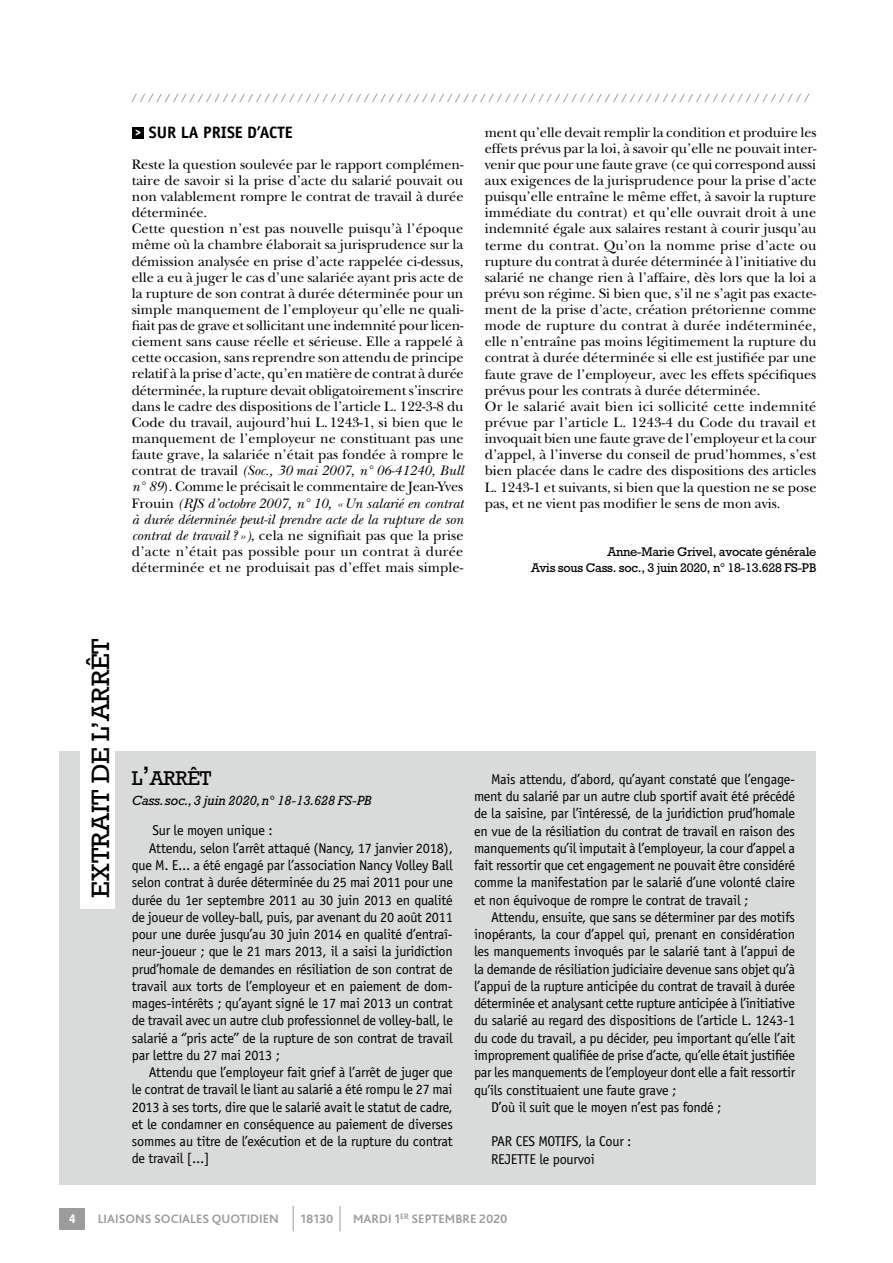
<style>
.page{position:relative;width:893px;height:1263px;background:#fff}
.page>*{position:absolute;margin:0;border:0;box-sizing:border-box;transform-origin:0 0}
.t1{font:25.5px "Rockwell Std";color:#000;scale:1.05 1}
.t2{font:20.25px "Rockwell Std";letter-spacing:-.015em;color:#000}
.t3{font:700 16.5px "Officina Sans Std";color:#000}
.t4{font:14.25px/16.2px "New Baskerville Std";color:#000}
.t5{font:14.25px/17.2px "Officina Sans Std";letter-spacing:-.015em;color:#000;text-align:justify}
.t6{font:italic 13.5px "Rockwell Std";letter-spacing:-.01em;color:#000}
.t7{font:12.75px/16.2px "Rockwell Std";letter-spacing:-.02em;color:#000;text-align:right}
.t8{font:700 12.75px "Bliss 2";color:#9c9c9d}
.t9{font:12.75px "ITC Franklin Gothic Std Dm Cd";color:#fff}
.t10{font:italic 11.25px "Trade Gothic LT Std";color:#6e6e6e}
.s1{font-family:"ITC Franklin Gothic Std Dm Cd";font-weight:400;font-size:10.5px;color:#fff}
.s2{font-style:italic}
.s3{font-size:27px}
</style>
<div class="page">
<svg style="left:293px;top:1206px;width:1px;height:25px"></svg>
<svg style="left:340px;top:1206px;width:1px;height:25px"></svg>
<div style="left:60px;top:1208px;width:25px;height:21px;background:#9c9c9d"></div>
<div style="left:132px;top:127px;width:11px;height:11px;background:#000"></div>
<div style="left:60px;top:751px;width:756px;height:434px;background:#d9dada"></div>
<div style="left:81px;top:627px;width:34px;height:282px;background:#fff"></div>
<p class="t10" style="left:132px;top:91px;width:677px">//////////////////////////////////////////////////////////////////////////////////</p>
<p class="t3" style="left:135px;top:123px;width:159px"><span class="s1">&gt;</span> SUR LA PRISE D’ACTE</p>
<p class="t4" style="left:132px;top:156px;width:333px">Reste la question soulevée par le rapport complémen&shy;taire de savoir si la prise d’acte du salarié pouvait ou non valablement rompre le contrat de travail à durée déterminée.<br>Cette question n’est pas nouvelle puisqu’à l’époque même où la chambre élaborait sa jurisprudence sur la démission analysée en prise d’acte rappelée ci-dessus, elle a eu à juger le cas d’une salariée ayant pris acte de la rupture de son contrat à durée déterminée pour un simple manquement de l’employeur qu’elle ne quali&shy;fiait pas de grave et sollicitant une indemnité pour licen&shy;ciement sans cause réelle et sérieuse. Elle a rappelé à cette occasion, sans reprendre son attendu de principe relatif à la prise d’acte, qu’en matière de contrat à durée déterminée, la rupture devait obligatoirement s’inscrire dans le cadre des dispositions de l’article L. 122-3-8 du Code du travail, aujourd’hui L. 1243-1, si bien que le manquement de l’employeur ne constituant pas une faute grave, la salariée n’était pas fondée à rompre le contrat de travail <span class="s2">(Soc., 30 mai 2007, n° 06-41240, Bull n° 89</span>). Comme le précisait le commentaire de Jean-Yves Frouin <span class="s2">(RJS d’octobre 2007, n° 10, «Un salarié en contrat à durée déterminée peut-il prendre acte de la rupture de son contrat de travail ? »)</span>, cela ne signifiait pas que la prise d’acte n’était pas possible pour un contrat à durée déterminée et ne produisait pas d’effet mais simple-</p>
<p class="t4" style="left:485px;top:124px;width:333px">ment qu’elle devait remplir la condition et produire les effets prévus par la loi, à savoir qu’elle ne pouvait inter&shy;venir que pour une faute grave (ce qui correspond aussi aux exigences de la jurisprudence pour la prise d’acte puisqu’elle entraîne le même effet, à savoir la rupture immédiate du contrat) et qu’elle ouvrait droit à une indemnité égale aux salaires restant à courir jusqu’au terme du contrat. Qu’on la nomme prise d’acte ou rupture du contrat à durée déterminée à l’initiative du salarié ne change rien à l’affaire, dès lors que la loi a prévu son régime. Si bien que, s’il ne s’agit pas exacte&shy;ment de la prise d’acte, création prétorienne comme mode de rupture du contrat à durée indéterminée, elle n’entraîne pas moins légitimement la rupture du contrat à durée déterminée si elle est justifiée par une faute grave de l’employeur, avec les effets spécifiques prévus pour les contrats à durée déterminée.<br>Or le salarié avait bien ici sollicité cette indemnité prévue par l’article L. 1243-4 du Code du travail et invoquait bien une faute grave de l’employeur et la cour d’appel, à l’inverse du conseil de prud’hommes, s’est bien placée dans le cadre des dispositions des articles L. 1243-1 et suivants, si bien que la question ne se pose pas, et ne vient pas modifier le sens de mon avis.</p>
<p class="t7" style="left:531px;top:543px;width:287px">Anne-Marie Grivel, avocate générale<br>Avis sous Cass. soc., 3 juin 2020, n° 18-13.628 FS-PB</p>
<h1 class="t1" style="left:86px;top:897px;width:249px;rotate:-90deg">EXTRAIT DE L’ARRÊT</h1>
<h2 class="t2" style="left:132px;top:766px;width:81px">L<span class="s3">’</span>ARRÊT</h2>
<p class="t6" style="left:132px;top:792px;width:241px">Cass. soc., 3 juin 2020, n° 18-13.628 FS-PB</p>
<p class="t5" style="left:152px;top:822px;width:122px">Sur le moyen unique :</p>
<p class="t5" style="left:149px;top:839px;width:306px">Attendu, selon l’arrêt attaqué (Nancy, 17 janvier 2018),</p>
<p class="t5" style="left:132px;top:856px;width:322px">que M. E... a été engagé par l’association Nancy Volley Ball</p>
<p class="t5" style="left:132px;top:874px;width:323px">selon contrat à durée déterminée du 25 mai 2011 pour une</p>
<p class="t5" style="left:132px;top:891px;width:323px">durée du 1er septembre 2011 au 30 juin 2013 en qualité</p>
<p class="t5" style="left:132px;top:908px;width:323px">de joueur de volley-ball, puis, par avenant du 20 août 2011</p>
<p class="t5" style="left:132px;top:925px;width:323px">pour une durée jusqu’au 30 juin 2014 en qualité d’entraî-</p>
<p class="t5" style="left:132px;top:943px;width:323px">neur-joueur ; que le 21 mars 2013, il a saisi la juridiction</p>
<p class="t5" style="left:132px;top:960px;width:322px">prud’homale de demandes en résiliation de son contrat de</p>
<p class="t5" style="left:132px;top:977px;width:323px">travail aux torts de l’employeur et en paiement de dom-</p>
<p class="t5" style="left:132px;top:995px;width:323px">mages-intérêts ; qu’ayant signé le 17 mai 2013 un contrat</p>
<p class="t5" style="left:132px;top:1012px;width:323px">de travail avec un autre club professionnel de volley-ball, le</p>
<p class="t5" style="left:132px;top:1029px;width:323px">salarié a ‘’pris acte’’ de la rupture de son contrat de travail</p>
<p class="t5" style="left:132px;top:1046px;width:150px">par lettre du 27 mai 2013 ;</p>
<p class="t5" style="left:149px;top:1064px;width:306px">Attendu que l’employeur fait grief à l’arrêt de juger que</p>
<p class="t5" style="left:132px;top:1081px;width:322px">le contrat de travail le liant au salarié a été rompu le 27 mai</p>
<p class="t5" style="left:132px;top:1098px;width:322px">2013 à ses torts, dire que le salarié avait le statut de cadre,</p>
<p class="t5" style="left:132px;top:1115px;width:323px">et le condamner en conséquence au paiement de diverses</p>
<p class="t5" style="left:132px;top:1133px;width:323px">sommes au titre de l’exécution et de la rupture du contrat</p>
<p class="t5" style="left:132px;top:1150px;width:79px">de travail [...]</p>
<p class="t5" style="left:474px;top:770px;width:323px;text-indent:17px">Mais attendu, d’abord, qu’ayant constaté que l’engage&shy;ment du salarié par un autre club sportif avait été précédé de la saisine, par l’intéressé, de la juridiction prud’homale en vue de la résiliation du contrat de travail en raison des manquements qu’il imputait à l’employeur, la cour d’appel a fait ressortir que cet engagement ne pouvait être considéré comme la manifestation par le salarié d’une volonté claire et non équivoque de rompre le contrat de travail ;</p>
<p class="t5" style="left:491px;top:908px;width:306px">Attendu, ensuite, que sans se déterminer par des motifs</p>
<p class="t5" style="left:474px;top:926px;width:322px">inopérants, la cour d’appel qui, prenant en considération</p>
<p class="t5" style="left:474px;top:943px;width:323px">les manquements invoqués par le salarié tant à l’appui de</p>
<p class="t5" style="left:474px;top:960px;width:322px">la demande de résiliation judiciaire devenue sans objet qu’à</p>
<p class="t5" style="left:474px;top:977px;width:323px">l’appui de la rupture anticipée du contrat de travail à durée</p>
<p class="t5" style="left:474px;top:995px;width:322px">déterminée et analysant cette rupture anticipée à l’initiative</p>
<p class="t5" style="left:474px;top:1012px;width:323px">du salarié au regard des dispositions de l’article L. 1243-1</p>
<p class="t5" style="left:474px;top:1029px;width:323px">du code du travail, a pu décider, peu important qu’elle l’ait</p>
<p class="t5" style="left:474px;top:1046px;width:322px">improprement qualifiée de prise d’acte, qu’elle était justifiée</p>
<p class="t5" style="left:474px;top:1064px;width:323px">par les manquements de l’employeur dont elle a fait ressortir</p>
<p class="t5" style="left:474px;top:1081px;width:204px">qu’ils constituaient une faute grave ;</p>
<p class="t5" style="left:491px;top:1098px;width:232px">D’où il suit que le moyen n’est pas fondé ;</p>
<p class="t5" style="left:491px;top:1133px;width:142px">PAR CES MOTIFS, la Cour :<br>REJETTE le pourvoi</p>
<p class="t9" style="left:69px;top:1211px;width:8px">4</p>
<p class="t8" style="left:98px;top:1210px;width:182px">LIAISONS SOCIALES QUOTIDIEN</p>
<p class="t8" style="left:300px;top:1210px;width:35px">18130</p>
<p class="t8" style="left:353px;top:1210px;width:156px">MARDI 1<sup>ER</sup> SEPTEMBRE 2020</p>
</div>
